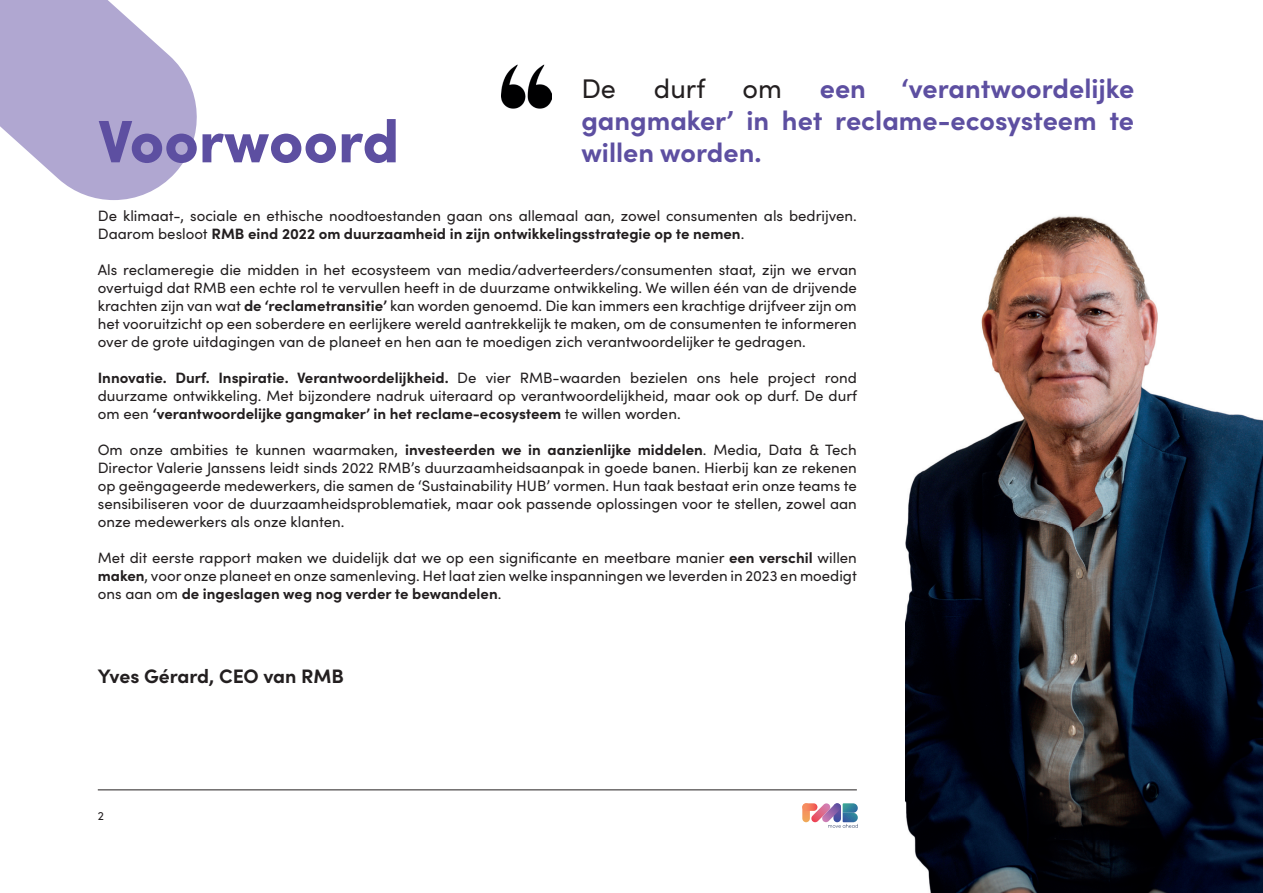
<style>
.page{position:relative;width:1263px;height:893px;background:#fff}
.page>*{position:absolute;margin:0;border:0;box-sizing:border-box;transform-origin:0 0}
.t1{font:900 60px "Sofia Pro";color:#5d4fa1}
.t2{font:700 27px/32.4px "Sofia Pro";color:#5d4fa1;text-align:justify}
.t3{font:27px "Sofia Pro";color:#231f20}
.t4{font:700 19.5px "Sofia Pro";color:#231f20}
.t5{font:15px/18px "Sofia Pro";color:#231f20;text-align:justify}
.t6{font:12px "Sofia Pro";color:#231f20}
.s1{font-weight:700}
</style>
<div class="page">
<svg style="left:0;top:0;width:197px;height:200px"></svg>
<img style="left:906px;top:216px;width:357px;height:677px">
<hr style="left:98px;top:790px;width:759px;height:1px;background:#231f20">
<svg style="left:802px;top:803px;width:56px;height:25px"></svg>
<img style="left:502px;top:64px;width:50px;height:45px">
<h1 class="t1" style="left:98px;top:94px;width:303px">Voorwoord</h1>
<h2 class="t2" style="left:581px;top:70px;width:554px;text-indent:320px">‘verantwoordelijke gangmaker’ in het reclame-ecosysteem te willen worden.</h2>
<h2 class="t3" style="left:581px;top:68px;width:36px">De</h2>
<h2 class="t3" style="left:654px;top:68px;width:53px">durf</h2>
<h2 class="t3" style="left:742px;top:68px;width:41px">om</h2>
<h2 class="t2" style="left:820px;top:70px;width:48px">een</h2>
<p class="t5" style="left:98px;top:206px;width:760px">De klimaat-, sociale en ethische noodtoestanden gaan ons allemaal aan, zowel consumenten als bedrijven.<br>Daarom besloot <span class="s1">RMB eind 2022 om duurzaamheid in zijn ontwikkelingsstrategie op te nemen</span>.</p>
<p class="t5" style="left:98px;top:260px;width:761px">Als reclameregie die midden in het ecosysteem van media/adverteerders/consumenten staat, zijn we ervan overtuigd dat RMB een echte rol te vervullen heeft in de duurzame ontwikkeling. We willen één van de drijvende krachten zijn van wat <span class="s1">de ‘reclametransitie’</span> kan worden genoemd. Die kan immers een krachtige drijfveer zijn om het vooruitzicht op een soberdere en eerlijkere wereld aantrekkelijk te maken, om de consumenten te informeren over de grote uitdagingen van de planeet en hen aan te moedigen zich verantwoordelijker te gedragen.</p>
<p class="t5" style="left:98px;top:368px;width:761px"><span class="s1">Innovatie. Durf. Inspiratie. Verantwoordelijkheid.</span> De vier RMB-waarden bezielen ons hele project rond duurzame ontwikkeling. Met bijzondere nadruk uiteraard op verantwoordelijkheid, maar ook op durf. De durf om een <span class="s1">‘verantwoordelijke gangmaker’ in het reclame-ecosysteem</span> te willen worden.</p>
<p class="t5" style="left:98px;top:440px;width:761px">Om onze ambities te kunnen waarmaken, <span class="s1">investeerden we in aanzienlijke middelen</span>. Media, Data &amp; Tech Director Valerie Janssens leidt sinds 2022 RMB’s duurzaamheidsaanpak in goede banen. Hierbij kan ze rekenen op geëngageerde medewerkers, die samen de ‘Sustainability HUB’ vormen. Hun taak bestaat erin onze teams te sensibiliseren voor de duurzaamheidsproblematiek, maar ook passende oplossingen voor te stellen, zowel aan onze medewerkers als onze klanten.</p>
<p class="t5" style="left:98px;top:548px;width:761px">Met dit eerste rapport maken we duidelijk dat we op een significante en meetbare manier <span class="s1">een verschil</span> willen <span class="s1">maken</span>, voor onze planeet en onze samenleving. Het laat zien welke inspanningen we leverden in 2023 en moedigt ons aan om <span class="s1">de ingeslagen weg nog verder te bewandelen</span>.</p>
<h3 class="t4" style="left:98px;top:661px;width:248px">Yves Gérard, CEO van RMB</h3>
<p class="t6" style="left:98px;top:807px;width:8px">2</p>
</div>
